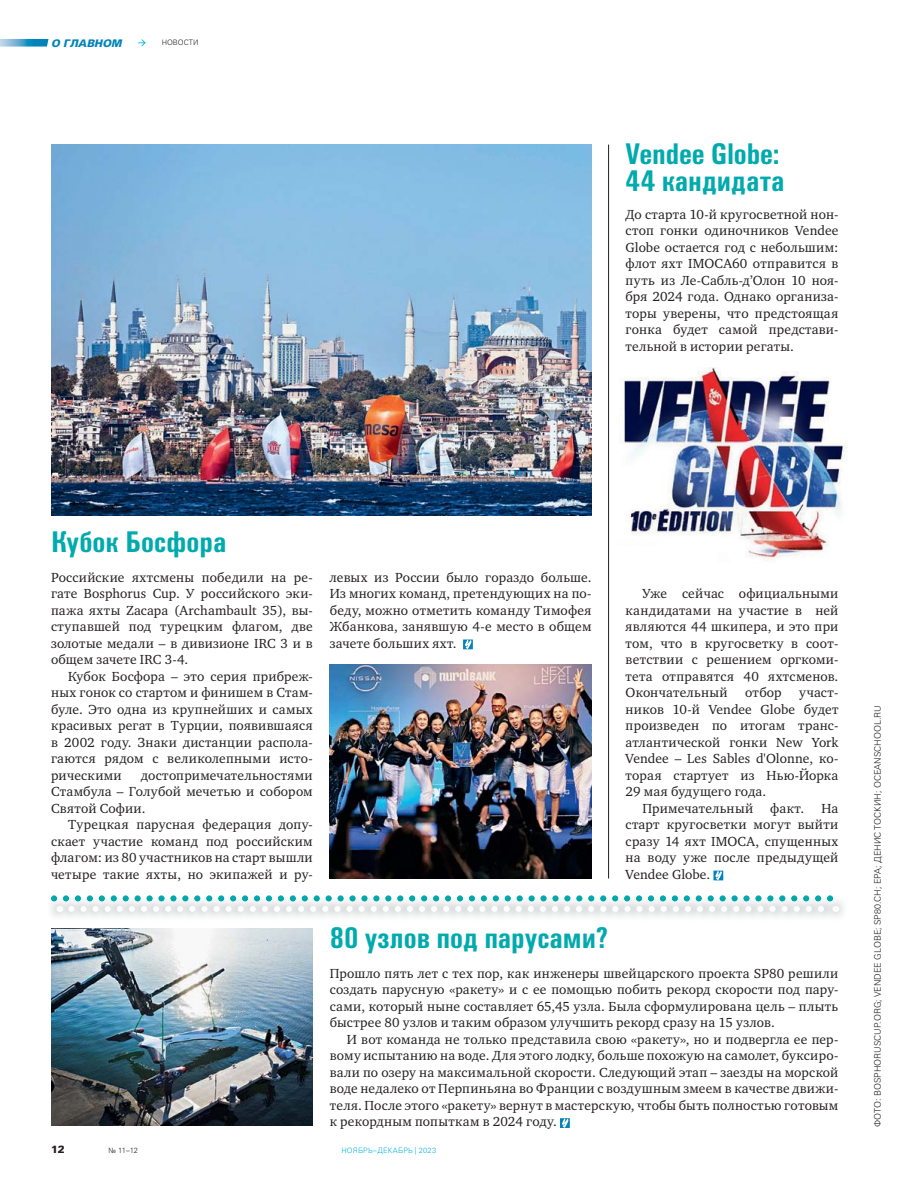
<style>
.page{position:relative;width:915px;height:1191px;background:#fff}
.page>*{position:absolute;margin:0;border:0;box-sizing:border-box;transform-origin:0 0}
.t1{font:700 30px/27px "Univers Cond C";color:#00aaad}
.t2{font:13.5px/16.5px "Charter C";letter-spacing:.02em;color:#231f20;text-align:justify}
.t3{font:13.5px "Charter C";color:#231f20}
.t4{font:italic 10.5px "Univers Black C";color:#0083ba}
.t5{font:10.5px "Univers Black C";color:#231f20}
.t6{font:9px "Univers Light C";color:#231f20}
.t7{font:7.5px "Univers Light C";letter-spacing:.03em;color:#00b5db}
.t8{font:7.5px "Univers Light C";color:#231f20}
</style>
<div class="page">
<svg style="left:463px;top:639px;width:9px;height:10px"></svg>
<svg style="left:713px;top:870px;width:10px;height:10px"></svg>
<img style="left:51px;top:145px;width:540px;height:371px">
<svg style="left:51px;top:895px;width:785px;height:17px"></svg>
<hr style="left:608px;top:145px;width:1px;height:733px;background:#231f20">
<img style="left:624px;top:367px;width:223px;height:192px">
<svg style="left:560px;top:1118px;width:9px;height:10px"></svg>
<img style="left:51px;top:928px;width:262px;height:197px">
<img style="left:330px;top:664px;width:261px;height:214px">
<svg style="left:138px;top:40px;width:7px;height:6px"></svg>
<img style="left:0;top:39px;width:48px;height:8px">
<p class="t4" style="left:51px;top:37px;width:72px">О ГЛАВНОМ</p>
<p class="t8" style="left:162px;top:40px;width:38px">НОВОСТИ</p>
<h1 class="t1" style="left:625px;top:143px;width:160px">Vendee Globe:<br>44 кандидата</h1>
<p class="t2" style="left:625px;top:207px;width:214px">До старта 10-й кругосветной нон&shy;стоп гонки одиночников Vendee Globe остается год с небольшим: флот яхт IMOCA60 отправится в путь из Ле-Сабль-д’Олон 10 ноя&shy;бря 2024 года. Однако организа&shy;торы уверены, что предстоящая гонка будет самой представи&shy;тельной в истории регаты.</p>
<h1 class="t1" style="left:51px;top:531px;width:177px">Кубок Босфора</h1>
<p class="t2" style="left:51px;top:570px;width:263px">Российские яхтсмены победили на ре&shy;гате Bosphorus Cup. У российского эки&shy;пажа яхты Zacapa (Archambault 35), вы&shy;ступавшей под турецким флагом, две золотые медали – в дивизионе IRC 3 и в общем зачете IRC 3-4.</p>
<p class="t2" style="left:51px;top:669px;width:263px;text-indent:17px">Кубок Босфора – это серия прибреж&shy;ных гонок со стартом и финишем в Стам&shy;буле. Это одна из крупнейших и самых красивых регат в Турции, появившаяся в 2002 году. Знаки дистанции распола&shy;гаются рядом с великолепными исто&shy;рическими</p>
<p class="t2" style="left:51px;top:768px;width:263px;text-indent:90px">достопримечательностями Стамбула – Голубой мечетью и собором Святой Софии.</p>
<p class="t2" style="left:51px;top:818px;width:263px;text-indent:17px">Турецкая парусная федерация допу&shy;скает участие команд под российским флагом: из 80 участников на старт вышли четыре такие яхты, но экипажей и ру-</p>
<p class="t2" style="left:330px;top:570px;width:263px">левых из России было гораздо больше.<br>Из многих команд, претендующих на по&shy;беду, можно отметить команду Тимофея Жбанкова, занявшую 4-е место в общем зачете больших яхт.</p>
<p class="t2" style="left:625px;top:587px;width:214px;text-indent:17px">Уже сейчас официальными кандидатами на участие в ней являются 44 шкипера, и это при том, что в кругосветку в соот&shy;ветствии с решением оргкоми&shy;тета отправятся 40 яхтсменов.<br>Окончательный</p>
<p class="t2" style="left:744px;top:686px;width:38px">отбор</p>
<p class="t2" style="left:799px;top:686px;width:41px">участ-</p>
<p class="t2" style="left:625px;top:702px;width:214px">ников 10-й Vendee Globe будет</p>
<p class="t2" style="left:625px;top:719px;width:214px">произведен по итогам транс-</p>
<p class="t2" style="left:625px;top:735px;width:214px">атлантической гонки New York</p>
<p class="t3" style="left:625px;top:753px;width:214px">Vendee – Les Sables d'Olonne, ко-</p>
<p class="t2" style="left:625px;top:768px;width:214px">торая стартует из Нью-Йорка</p>
<p class="t2" style="left:625px;top:785px;width:142px">29 мая будущего года.</p>
<p class="t2" style="left:642px;top:801px;width:112px">Примечательный</p>
<p class="t2" style="left:770px;top:801px;width:35px">факт.</p>
<p class="t2" style="left:625px;top:801px;width:214px;text-indent:196px">На старт кругосветки могут выйти сразу 14 яхт IMOCA, спущенных на воду уже после предыдущей Vendеe Globe.</p>
<h1 class="t1" style="left:330px;top:927px;width:280px">80 узлов под парусами?</h1>
<p class="t2" style="left:330px;top:966px;width:510px">Прошло пять лет с тех пор, как инженеры швейцарского проекта SP80 решили создать парусную «ракету» и с ее помощью побить рекорд скорости под пару&shy;сами, который ныне составляет 65,45 узла. Была сформулирована цель – плыть быстрее 80 узлов и таким образом улучшить рекорд сразу на 15 узлов.</p>
<p class="t2" style="left:330px;top:1032px;width:510px;text-indent:17px">И вот команда не только представила свою «ракету», но и подвергла ее пер&shy;вому испытанию на воде. Для этого лодку, больше похожую на самолет, буксиро&shy;вали по озеру на максимальной скорости. Следующий этап – заезды на морской воде недалеко от Перпиньяна во Франции с воздушным змеем в качестве движи&shy;теля. После этого «ракету» вернут в мастерскую, чтобы быть полностью готовым к рекордным попыткам в 2024 году.</p>
<p class="t5" style="left:51px;top:1145px;width:15px">12</p>
<p class="t8" style="left:108px;top:1147px;width:31px">№ 11–12</p>
<p class="t7" style="left:341px;top:1147px;width:96px">НОЯБРЬ–ДЕКАБРЬ | 2023</p>
<p class="t6" style="left:874px;top:1127px;width:423px;rotate:-90deg">ФОТО: BOSPHORUSCUP.ORG; VENDEE GLOBE; SP80.CH; EPA; ДЕНИС ТОСКИН; OCEANSCHOOL.RU</p>
</div>
